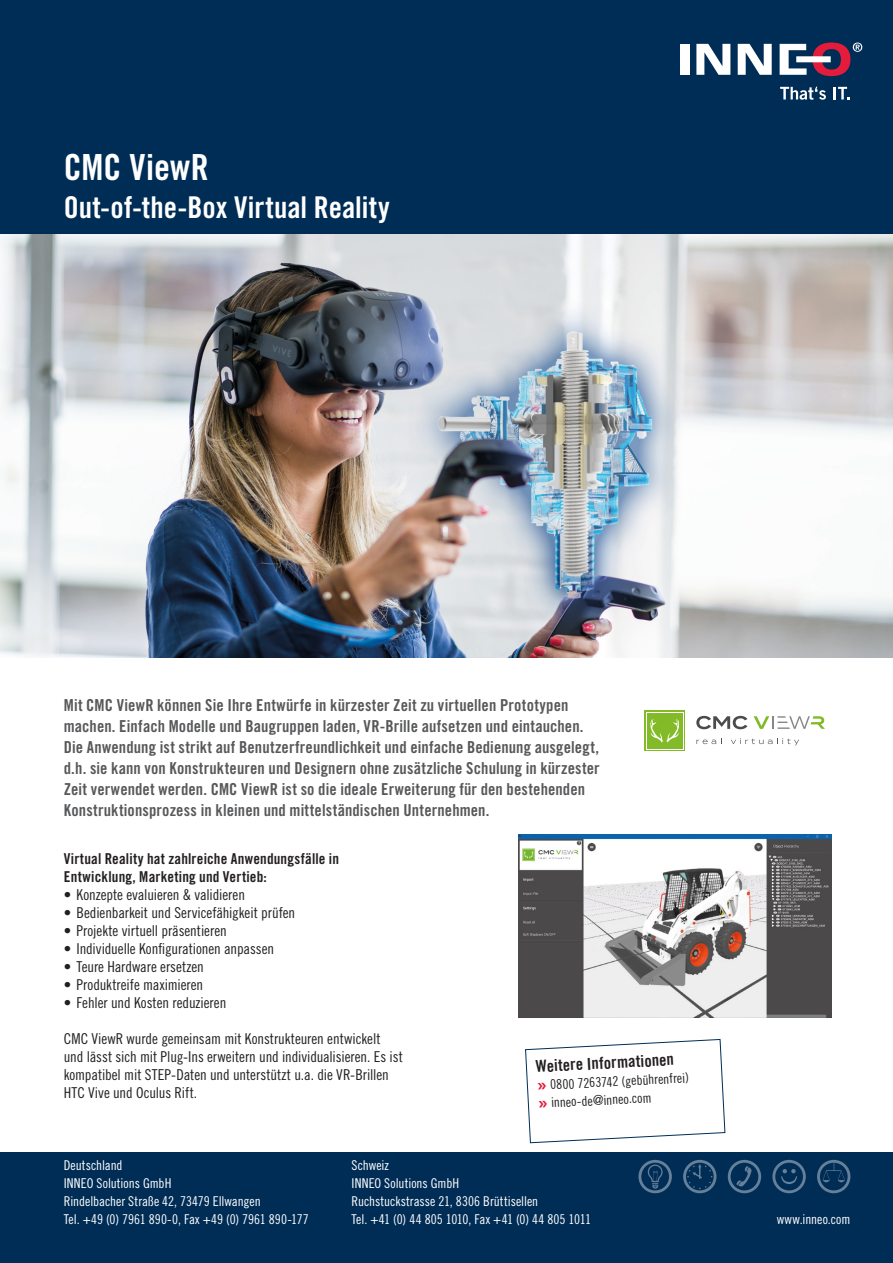
<style>
.page{position:relative;width:893px;height:1263px;background:#fff}
.page>*{position:absolute;margin:0;border:0;box-sizing:border-box;transform-origin:0 0}
.Titel_weiß{font:36px "Trade Gothic LT Pro Bd Cn 20";color:#fff}
.Titel_weiß-2{font:30px "Trade Gothic LT Pro Bd Cn 20";color:#fff}
.Introtext{font:16.5px/21px "Trade Gothic LT Pro Bd Cn 20";letter-spacing:.005em;color:#57585a}
.Fließtext{font:16.5px "Trade Gothic LT Pro Bd Cn 20";color:#231f20}
.Fließtext-2{font:15px/18px "Trade Gothic LT Pro Cn 18";letter-spacing:-.005em;color:#231f20}
.Fließtext-3{font:15px/18px "Trade Gothic LT Pro Bd Cn 20";letter-spacing:.01em;color:#231f20}
.t1{font:13.5px/18px "Trade Gothic LT Pro Cn 18";color:#fff}
.Fließtext-4{font:13.5px "Trade Gothic LT Pro Cn 18";color:#231f20}
.s1{font-family:"Trade Gothic LT Pro Bd Cn 20";font-size:21px;color:#e41c3b}
</style>
<div class="page">
<div style="left:0;top:0;width:893px;height:241px;background:#002d56"></div>
<svg style="left:780px;top:87px;width:46px;height:13px"></svg>
<svg style="left:833px;top:87px;width:16px;height:12px"></svg>
<div style="left:680px;top:44px;width:9px;height:31px;background:#fff"></div>
<svg style="left:696px;top:44px;width:34px;height:31px"></svg>
<svg style="left:738px;top:44px;width:34px;height:31px"></svg>
<svg style="left:780px;top:43px;width:82px;height:33px"></svg>
<div style="left:0;top:1152px;width:893px;height:111px;background:#002d56"></div>
<svg style="left:638px;top:1160px;width:34px;height:33px"></svg>
<svg style="left:683px;top:1160px;width:33px;height:33px"></svg>
<svg style="left:728px;top:1160px;width:33px;height:33px"></svg>
<svg style="left:772px;top:1160px;width:34px;height:33px"></svg>
<svg style="left:817px;top:1160px;width:33px;height:33px"></svg>
<img style="left:0;top:234px;width:893px;height:423px">
<svg style="left:647px;top:713px;width:36px;height:36px"></svg>
<div style="left:647px;top:713px;width:35px;height:35px;background:#82bb27"></div>
<svg style="left:650px;top:719px;width:30px;height:24px"></svg>
<svg style="left:754px;top:716px;width:71px;height:13px"></svg>
<svg style="left:696px;top:716px;width:51px;height:13px"></svg>
<svg style="left:696px;top:738px;width:26px;height:6px"></svg>
<svg style="left:731px;top:738px;width:68px;height:7px"></svg>
<img style="left:519px;top:834px;width:312px;height:183px">
<svg style="left:525px;top:1039px;width:201px;height:104px"></svg>
<p class="Titel_weiß" style="left:64px;top:145px;width:147px">CMC ViewR</p>
<p class="Titel_weiß-2" style="left:64px;top:189px;width:327px">Out-of-the-Box Virtual Reality</p>
<p class="Introtext" style="left:64px;top:694px;width:537px">Mit CMC ViewR können Sie Ihre Entwürfe in kürzester Zeit zu virtuellen Prototypen machen. Einfach Modelle und Baugruppen laden, VR-Brille aufsetzen und eintauchen.<br>Die Anwendung ist strikt auf Benutzerfreundlichkeit und einfache Bedienung ausgelegt, d.h. sie kann von Konstrukteuren und Designern ohne zusätzliche Schulung in kürzester Zeit verwendet werden. CMC ViewR ist so die ideale Erweiterung für den bestehenden Konstruktionsprozess in kleinen und mittelständischen Unternehmen.</p>
<p class="Fließtext-3" style="left:64px;top:850px;width:277px">Virtual Reality hat zahlreiche Anwendungsfälle in<br>Entwicklung, Marketing und Vertieb:</p>
<p class="Fließtext-2" style="left:64px;top:885px;width:183px">• Konzepte evaluieren &amp; validieren</p>
<p class="Fließtext-2" style="left:64px;top:903px;width:233px">• Bedienbarkeit und Servicefähigkeit prüfen</p>
<p class="Fließtext-2" style="left:64px;top:921px;width:165px">• Projekte virtuell präsentieren</p>
<p class="Fließtext-2" style="left:64px;top:939px;width:212px">• Individuelle Konfigurationen anpassen</p>
<p class="Fließtext-2" style="left:64px;top:957px;width:142px">• Teure Hardware ersetzen</p>
<p class="Fließtext-2" style="left:64px;top:975px;width:141px">• Produktreife maximieren</p>
<p class="Fließtext-2" style="left:64px;top:993px;width:164px">• Fehler und Kosten reduzieren</p>
<p class="Fließtext-2" style="left:64px;top:1029px;width:341px">CMC ViewR wurde gemeinsam mit Konstrukteuren entwickelt und lässt sich mit Plug-Ins erweitern und individualisieren. Es ist kompatibel mit STEP-Daten und unterstützt u.a. die VR-Brillen HTC Vive und Oculus Rift.</p>
<p class="Fließtext" style="left:535px;top:1056px;width:140px;rotate:-3deg">Weitere Informationen</p>
<p class="Fließtext-4" style="left:536px;top:1077px;width:154px;rotate:-3deg"><span class="s1">»</span> 0800 7263742 (gebührenfrei)</p>
<p class="Fließtext-4" style="left:537px;top:1095px;width:115px;rotate:-3deg"><span class="s1">»</span> inneo-de@inneo.com</p>
<p class="t1" style="left:64px;top:1156px;width:246px">Deutschland<br>INNEO Solutions GmbH<br>Rindelbacher Straße 42, 73479 Ellwangen<br>Tel. +49 (0) 7961 890-0, Fax +49 (0) 7961 890-177</p>
<p class="t1" style="left:351px;top:1156px;width:241px">Schweiz<br>INNEO Solutions GmbH<br>Ruchstuckstrasse 21, 8306 Brüttisellen<br>Tel. +41 (0) 44 805 1010, Fax +41 (0) 44 805 1011</p>
<p class="t1" style="left:777px;top:1210px;width:75px">www.inneo.com</p>
</div>
